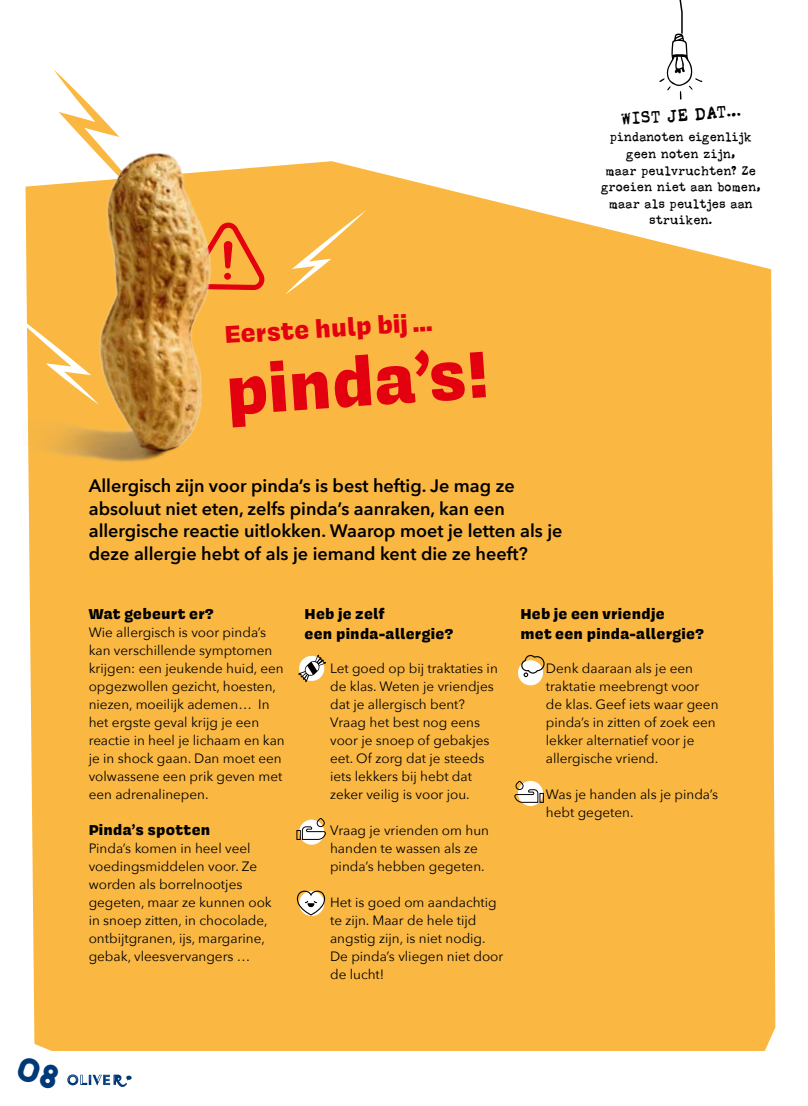
<style>
.page{position:relative;width:808px;height:1106px;background:#fff}
.page>*{position:absolute;margin:0;border:0;box-sizing:border-box;transform-origin:0 0}
.t1{font:900 75.75px "Covik Sans";color:#e3000f}
.t2{font:900 27.9px "Covik Sans";color:#e3000f}
.t3{font:600 18px/22.5px "Avenir Next";color:#000}
.t4{font:900 16.5px/19.8px "Covik Sans";letter-spacing:.015em;color:#000}
.t5{font:16.5px "Sunflower";color:#000}
.t6{font:13.5px/18px "Avenir Next";color:#000}
.t7{font:12px/16.5px "Sunflower";color:#000;text-align:center}
</style>
<div class="page">
<svg style="left:67px;top:1074px;width:65px;height:13px"></svg>
<div style="left:28px;top:161px;width:747px;height:890px;background:#fab842"></div>
<svg style="left:659px;top:0;width:43px;height:100px"></svg>
<svg style="left:285px;top:210px;width:81px;height:85px;background:#fabd51"></svg>
<svg style="left:53px;top:69px;width:64px;height:65px"></svg>
<div style="left:299px;top:819px;width:25px;height:25px;background:#fff;border-radius:50%"></div>
<svg style="left:298px;top:655px;width:28px;height:27px"></svg>
<svg style="left:296px;top:818px;width:30px;height:22px"></svg>
<svg style="left:297px;top:890px;width:28px;height:25px"></svg>
<div style="left:518px;top:660px;width:25px;height:25px;background:#fff;border-radius:50%"></div>
<svg style="left:518px;top:781px;width:25px;height:25px"></svg>
<svg style="left:521px;top:655px;width:24px;height:22px"></svg>
<svg style="left:514px;top:781px;width:30px;height:21px"></svg>
<img style="left:25px;top:134px;width:241px;height:369px">
<p class="t5" style="left:620px;top:109px;width:122px;rotate:-4deg">WIST JE DAT…</p>
<h2 class="t2" style="left:223px;top:314px;width:209px;rotate:-3deg">Eerste hulp bij …</h2>
<h1 class="t1" style="left:222px;top:338px;width:265px;rotate:-4deg">pinda’s!</h1>
<h3 class="t3" style="left:89px;top:474px;width:475px">Allergisch zijn voor pinda’s is best heftig. Je mag ze absoluut niet eten, zelfs pinda’s aanraken, kan een allergische reactie uitlokken. Waarop moet je letten als je deze allergie hebt of als je iemand kent die ze heeft?</h3>
<p class="t7" style="left:601px;top:129px;width:161px">pindanoten eigenlijk geen noten zijn,<br>maar peulvruchten? Ze groeien niet aan bomen, maar als peultjes aan struiken.</p>
<p class="t4" style="left:89px;top:603px;width:126px">Wat gebeurt er?</p>
<p class="t6" style="left:89px;top:622px;width:198px">Wie allergisch is voor pinda’s kan verschillende symptomen krijgen: een jeukende huid, een opgezwollen gezicht, hoesten, niezen, moeilijk ademen… In het ergste geval krijg je een reactie in heel je lichaam en kan je in shock gaan. Dan moet een volwassene een prik geven met een adrenalinepen.</p>
<p class="t4" style="left:89px;top:819px;width:123px">Pinda’s spotten</p>
<p class="t6" style="left:89px;top:838px;width:185px">Pinda’s komen in heel veel voedingsmiddelen voor. Ze worden als borrelnootjes gegeten, maar ze kunnen ook in snoep zitten, in chocolade, ontbijtgranen, ijs, margarine, gebak, vleesvervangers …</p>
<p class="t4" style="left:305px;top:603px;width:150px">Heb je zelf<br>een pinda-allergie?</p>
<p class="t6" style="left:330px;top:658px;width:169px">Let goed op bij traktaties in de klas. Weten je vriendjes dat je allergisch bent?<br>Vraag het best nog eens voor je snoep of gebakjes eet. Of zorg dat je steeds iets lekkers bij hebt dat zeker veilig is voor jou.</p>
<p class="t6" style="left:330px;top:820px;width:160px">Vraag je vrienden om hun handen te wassen als ze pinda’s hebben gegeten.</p>
<p class="t6" style="left:330px;top:892px;width:175px">Het is goed om aandachtig te zijn. Maar de hele tijd angstig zijn, is niet nodig.<br>De pinda’s vliegen niet door de lucht!</p>
<p class="t4" style="left:520px;top:603px;width:185px">Heb je een vriendje<br>met een pinda-allergie?</p>
<p class="t6" style="left:546px;top:658px;width:174px">Denk daaraan als je een traktatie meebrengt voor de klas. Geef iets waar geen pinda’s in zitten of zoek een lekker alternatief voor je allergische vriend.</p>
<p class="t6" style="left:546px;top:784px;width:174px">Was je handen als je pinda’s hebt gegeten.</p>
</div>
